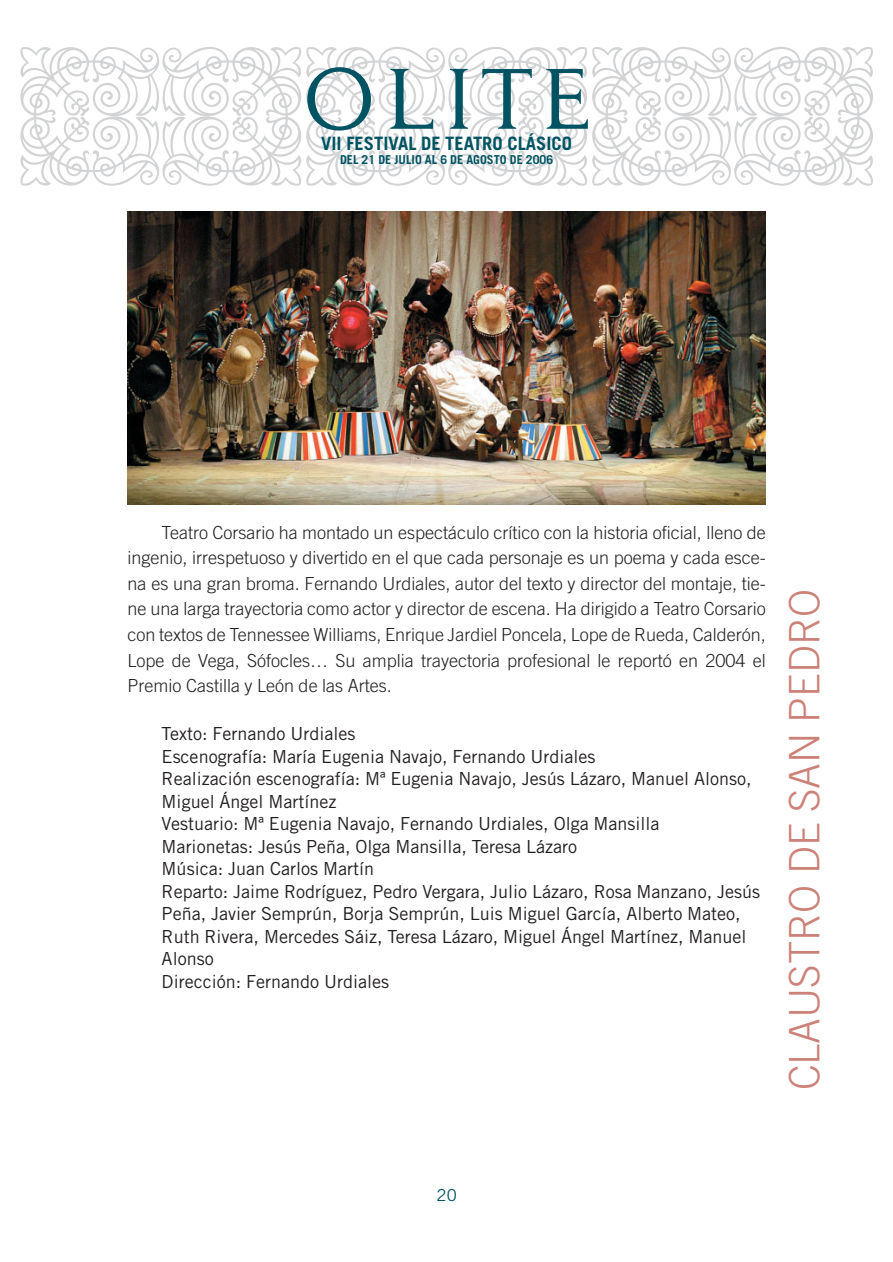
<style>
.page{position:relative;width:893px;height:1262px;background:#fff}
.page>*{position:absolute;margin:0;border:0;box-sizing:border-box;transform-origin:0 0}
.t1{font:84.6px "Daily News";letter-spacing:.14em;color:#005362}
.t2{font:73.5px "Borders Ornaments P03";color:#d1d3d5}
.t3{font:300 42px "Trade Gothic";color:#cc8178}
.t4{font:700 18.45px "Trade Gothic";color:#005362}
.t5{font:18px/22.5px "Trade Gothic";color:#231f1f}
.t6{font:300 18px/25.5px "Trade Gothic";color:#231f1f;text-align:justify}
.t7{font:16.5px "Trade Gothic";color:#005362}
.t8{font:700 12.3px "Trade Gothic";color:#005362}
</style>
<div class="page">
<img style="left:128px;top:211px;width:637px;height:293px">
<h1 class="t1" style="left:304px;top:68px;width:287px">OLITE</h1>
<p class="t4" style="left:321px;top:137px;width:252px">VII FESTIVAL DE TEATRO CLÁSICO</p>
<p class="t8" style="left:340px;top:155px;width:215px">DEL 21 DE JULIO AL 6 DE AGOSTO DE 2006</p>
<h2 class="t2" style="left:161px;top:116px;width:71px">●</h2>
<h2 class="t2" style="left:446px;top:116px;width:71px">●</h2>
<h2 class="t2" style="left:732px;top:116px;width:71px">●</h2>
<p class="t6" style="left:128px;top:521px;width:639px;text-indent:34px">Teatro Corsario ha montado un espectáculo crítico con la historia oficial, lleno de ingenio, irrespetuoso y divertido en el que cada personaje es un poema y cada esce&shy;na es una gran broma. Fernando Urdiales, autor del texto y director del montaje, tie&shy;ne una larga trayectoria como actor y director de escena. Ha dirigido a Teatro Corsario con textos de Tennessee Williams, Enrique Jardiel Poncela, Lope de Rueda, Calderón, Lope de Vega, Sófocles… Su amplia trayectoria profesional le reportó en 2004 el Premio Castilla y León de las Artes.</p>
<p class="t5" style="left:162px;top:724px;width:600px">Texto: Fernando Urdiales<br>Escenografía: María Eugenia Navajo, Fernando Urdiales<br>Realización escenografía: Mª Eugenia Navajo, Jesús Lázaro, Manuel Alonso, Miguel Ángel Martínez<br>Vestuario: Mª Eugenia Navajo, Fernando Urdiales, Olga Mansilla<br>Marionetas: Jesús Peña, Olga Mansilla, Teresa Lázaro<br>Música: Juan Carlos Martín<br>Reparto: Jaime Rodríguez, Pedro Vergara, Julio Lázaro, Rosa Manzano, Jesús Peña, Javier Semprún, Borja Semprún, Luis Miguel García, Alberto Mateo, Ruth Rivera, Mercedes Sáiz, Teresa Lázaro, Miguel Ángel Martínez, Manuel Alonso<br>Dirección: Fernando Urdiales</p>
<h3 class="t3" style="left:789px;top:1090px;width:502px;rotate:-90deg">CLAUSTRO DE SAN PEDRO</h3>
<p class="t7" style="left:436px;top:1189px;width:22px">20</p>
</div>
